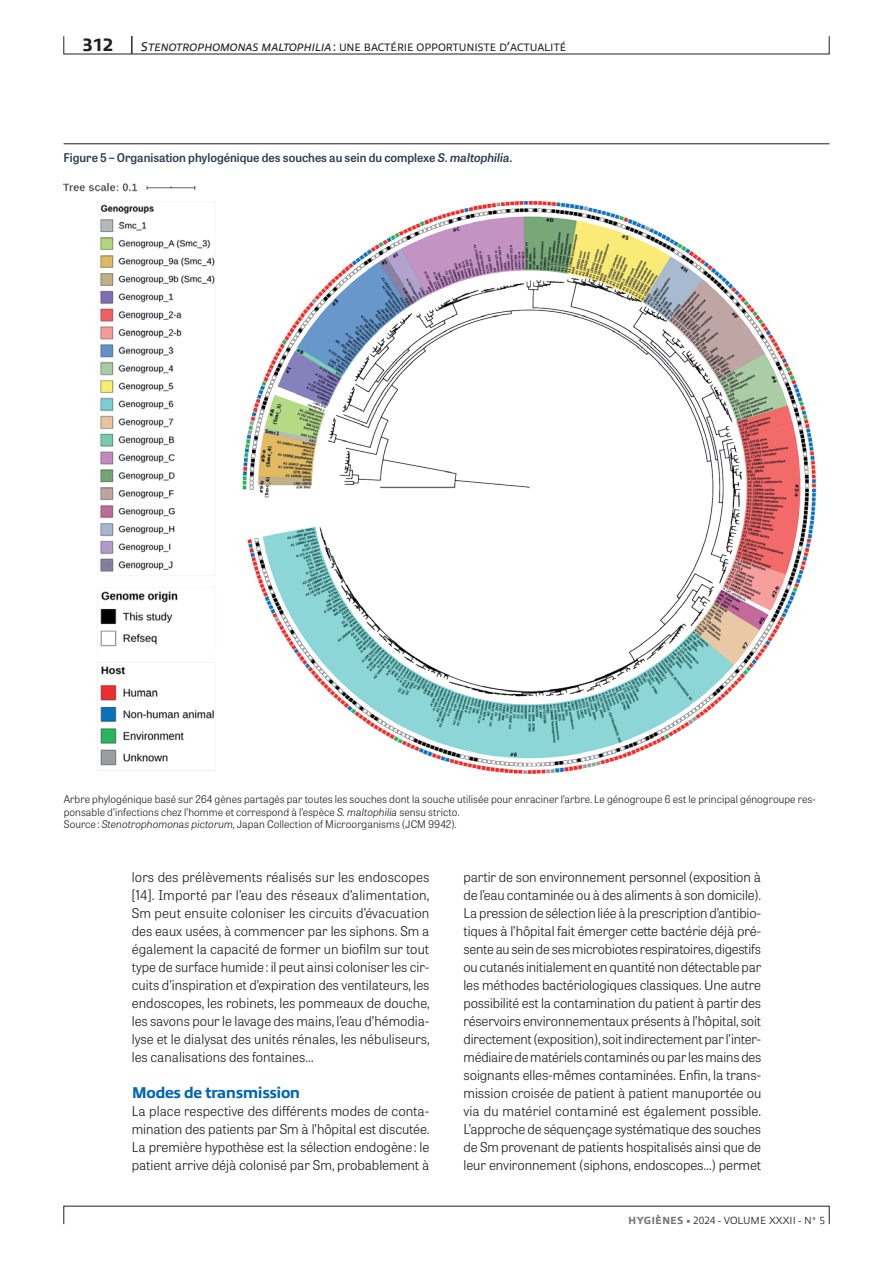
<style>
.page{position:relative;width:893px;height:1263px;background:#fff}
.page>*{position:absolute;margin:0;border:0;box-sizing:border-box;transform-origin:0 0}
.t1{font:800 18px "Allumi Std";color:#231f20}
.t2{font:800 15.75px "Allumi Std";letter-spacing:-.03em;color:#0166b3}
.t3{font:300 13.5px/18px "Tablet Gothic";letter-spacing:-.005em;color:#231f20;text-align:justify}
.t4{font:600 12px "Tablet Gothic";color:#2e3d50}
.t5{font:10.8px "Allumi Std Regular SC850";letter-spacing:-.015em;color:#231f20}
.t6{font:300 10.5px/12.6px "Tablet Gothic";letter-spacing:.005em;color:#231f20}
.t7{font:300 10.5px "Allumi Std";color:#231f20}
.s1{font-family:"Allumi Std Book Italic SC850";font-size:12.75px}
.s2{font-family:"Allumi Std Book Italic SC850"}
.s3{font-size:12.75px}
.s4{font-style:italic}
.s5{font-weight:800;color:#76787b}
</style>
<div class="page">
<img style="left:64px;top:183px;width:753px;height:591px">
<hr style="left:64px;top:144px;width:765px;height:1px;background:#231f20">
<svg style="left:132px;top:36px;width:1px;height:18px"></svg>
<h1 class="t1" style="left:82px;top:35px;width:32px">312</h1>
<p class="t5" style="left:141px;top:41px;width:427px"><span class="s1">S</span><span class="s2">TENOTROPHOMONAS MALTOPHILIA</span><span class="s3">:</span> UNE BACTÉRIE OPPORTUNISTE D<span class="s3">’</span>ACTUALITÉ</p>
<p class="t4" style="left:64px;top:149px;width:450px">Figure 5 – Organisation phylogénique des souches au sein du complexe <span class="s4">S. maltophilia</span>.</p>
<p class="t6" style="left:64px;top:792px;width:754px">Arbre phylogénique basé sur 264 gènes partagés par toutes les souches dont la souche utilisée pour enraciner l’arbre. Le génogroupe 6 est le principal génogroupe res&shy;ponsable d’infections chez l’homme et correspond à l’espèce <span class="s4">S. maltophilia</span> sensu stricto.<br>Source : <span class="s4">Stenotrophomonas pictorum</span>, Japan Collection of Microorganisms (JCM 9942).</p>
<p class="t3" style="left:132px;top:868px;width:299px">lors des prélèvements réalisés sur les endoscopes [14]. Importé par l’eau des réseaux d’alimentation, Sm peut ensuite coloniser les circuits d’évacuation des eaux usées, à commencer par les siphons. Sm a également la capacité de former un biofilm sur tout type de surface humide : il peut ainsi coloniser les cir&shy;cuits d’inspiration et d’expiration des ventilateurs, les endoscopes, les robinets, les pommeaux de douche, les savons pour le lavage des mains, l’eau d’hémodia&shy;lyse et le dialysat des unités rénales, les nébuliseurs, les canalisations des fontaines…</p>
<p class="t2" style="left:132px;top:1084px;width:170px">Modes de transmission</p>
<p class="t3" style="left:132px;top:1102px;width:299px">La place respective des différents modes de conta&shy;mination des patients par Sm à l’hôpital est discutée.<br>La première hypothèse est la sélection endogène : le patient arrive déjà colonisé par Sm, probablement à</p>
<p class="t3" style="left:463px;top:868px;width:299px">partir de son environnement personnel (exposition à de l’eau contaminée ou à des aliments à son domicile).<br>La pression de sélection liée à la prescription d’antibio&shy;tiques à l’hôpital fait émerger cette bactérie déjà pré&shy;sente au sein de ses microbiotes respiratoires, digestifs ou cutanés initialement en quantité non détectable par les méthodes bactériologiques classiques. Une autre possibilité est la contamination du patient à partir des réservoirs environnementaux présents à l’hôpital, soit directement (exposition), soit indirectement par l’inter&shy;médiaire de matériels contaminés ou par les mains des soignants elles-mêmes contaminées. Enfin, la trans&shy;mission croisée de patient à patient manuportée ou via du matériel contaminé est également possible.<br>L’approche de séquençage systématique des souches de Sm provenant de patients hospitalisés ainsi que de leur environnement (siphons, endoscopes…) permet</p>
<p class="t7" style="left:628px;top:1215px;width:198px"><span class="s5">HYGIÈNES •</span> 2024 - VOLUME XXXII - N° 5</p>
</div>
